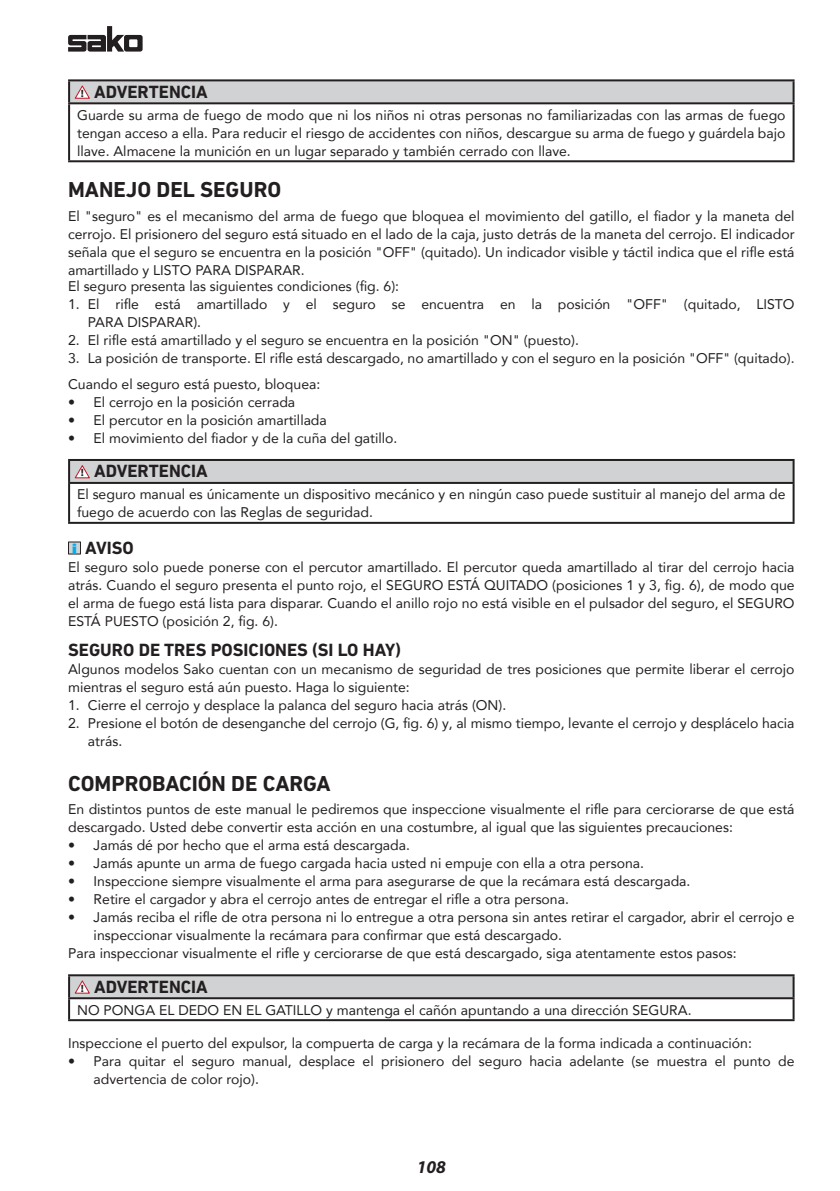
<style>
.page{position:relative;width:840px;height:1191px;background:#fff}
.page>*{position:absolute;margin:0;border:0;box-sizing:border-box;transform-origin:0 0}
.Title_1{font:700 22px "DIN Next LT Pro";color:#231f20}
.Title_Caution_Warnin{font:700 18px "DIN Next LT Pro";color:#231f20}
.Title_2{font:700 18px "DIN Next LT Pro";color:#231f20}
.Notice_Title{font:700 18px "DIN Next LT Pro";color:#231f20}
.t1{font:italic 700 18px "Myriad Pro";color:#231f20}
.Notice_text{font:14px/18px "Avenir LT Com";color:#231f20}
.Warning_Text{font:14px/18px "Avenir LT Com";color:#231f20;text-align:justify}
.t2{font:700 13.8px "Berlin Sans FB Demi";color:#00aeef;scale:1.43 1}
.t3{font:700 10.6px "Myriad Pro";color:#231f20;scale:1.1 1}
</style>
<div class="page">
<svg style="left:68px;top:26px;width:74px;height:26px"></svg>
<div style="left:69px;top:80px;width:724px;height:23px;background:#d1d2d4"></div>
<hr style="left:68px;top:79px;width:726px;height:2px;background:#231f20">
<hr style="left:68px;top:81px;width:2px;height:21px;background:#231f20">
<hr style="left:792px;top:81px;width:2px;height:21px;background:#231f20">
<hr style="left:68px;top:102px;width:726px;height:2px;background:#231f20">
<hr style="left:68px;top:104px;width:2px;height:56px;background:#231f20">
<hr style="left:792px;top:104px;width:2px;height:56px;background:#231f20">
<hr style="left:68px;top:160px;width:726px;height:2px;background:#231f20">
<svg style="left:75px;top:86px;width:15px;height:13px"></svg>
<div style="left:69px;top:460px;width:724px;height:23px;background:#d1d2d4"></div>
<hr style="left:68px;top:459px;width:726px;height:2px;background:#231f20">
<hr style="left:68px;top:461px;width:2px;height:21px;background:#231f20">
<hr style="left:792px;top:461px;width:2px;height:21px;background:#231f20">
<hr style="left:68px;top:482px;width:726px;height:2px;background:#231f20">
<hr style="left:68px;top:484px;width:2px;height:38px;background:#231f20">
<hr style="left:792px;top:484px;width:2px;height:38px;background:#231f20">
<hr style="left:68px;top:522px;width:726px;height:2px;background:#231f20">
<svg style="left:75px;top:465px;width:15px;height:13px"></svg>
<div style="left:68px;top:542px;width:12px;height:12px;background:#d1d2d4"></div>
<div style="left:68px;top:541px;width:13px;height:13px;border:1px solid #231f20"></div>
<div style="left:69px;top:975px;width:724px;height:23px;background:#d1d2d4"></div>
<hr style="left:68px;top:974px;width:726px;height:2px;background:#231f20">
<hr style="left:68px;top:976px;width:2px;height:21px;background:#231f20">
<hr style="left:792px;top:976px;width:2px;height:21px;background:#231f20">
<hr style="left:68px;top:997px;width:726px;height:2px;background:#231f20">
<hr style="left:68px;top:999px;width:2px;height:20px;background:#231f20">
<hr style="left:792px;top:999px;width:2px;height:20px;background:#231f20">
<hr style="left:68px;top:1019px;width:726px;height:2px;background:#231f20">
<svg style="left:75px;top:981px;width:15px;height:12px"></svg>
<p class="t3" style="left:81px;top:86px;width:4px">!</p>
<p class="Title_Caution_Warnin" style="left:94px;top:81px;width:115px">ADVERTENCIA</p>
<p class="Warning_Text" style="left:77px;top:106px;width:709px">Guarde su arma de fuego de modo que ni los niños ni otras personas no familiarizadas con las armas de fuego tengan acceso a ella. Para reducir el riesgo de accidentes con niños, descargue su arma de fuego y guárdela bajo llave. Almacene la munición en un lugar separado y también cerrado con llave.</p>
<p class="Title_1" style="left:68px;top:177px;width:214px">MANEJO DEL SEGURO</p>
<p class="Notice_text" style="left:68px;top:207px;width:727px;text-align:justify">El "seguro" es el mecanismo del arma de fuego que bloquea el movimiento del gatillo, el fiador y la maneta del cerrojo. El prisionero del seguro está situado en el lado de la caja, justo detrás de la maneta del cerrojo. El indicador señala que el seguro se encuentra en la posición "OFF" (quitado). Un indicador visible y táctil indica que el rifle está amartillado y LISTO PARA DISPARAR.</p>
<p class="Notice_text" style="left:68px;top:277px;width:332px">El seguro presenta las siguientes condiciones (fig. 6):</p>
<p class="Notice_text" style="left:88px;top:295px;width:707px;text-indent:-20px">1. El rifle está amartillado y el seguro se encuentra en la posición "OFF" (quitado, LISTO<br>PARA DISPARAR).</p>
<p class="Notice_text" style="left:68px;top:331px;width:512px">2. El rifle está amartillado y el seguro se encuentra en la posición "ON" (puesto).</p>
<p class="Notice_text" style="left:68px;top:349px;width:727px">3. La posición de transporte. El rifle está descargado, no amartillado y con el seguro en la posición "OFF" (quitado).</p>
<p class="Notice_text" style="left:68px;top:375px;width:253px">Cuando el seguro está puesto, bloquea:</p>
<p class="Notice_text" style="left:68px;top:393px;width:228px">• El cerrojo en la posición cerrada</p>
<p class="Notice_text" style="left:68px;top:411px;width:260px">• El percutor en la posición amartillada</p>
<p class="Notice_text" style="left:68px;top:429px;width:330px">• El movimiento del fiador y de la cuña del gatillo.</p>
<p class="t3" style="left:81px;top:466px;width:4px">!</p>
<p class="Title_Caution_Warnin" style="left:94px;top:461px;width:115px">ADVERTENCIA</p>
<p class="Warning_Text" style="left:77px;top:485px;width:709px">El seguro manual es únicamente un dispositivo mecánico y en ningún caso puede sustituir al manejo del arma de fuego de acuerdo con las Reglas de seguridad.</p>
<p class="t2" style="left:72px;top:540px;width:5px">i</p>
<p class="Notice_Title" style="left:85px;top:537px;width:50px">AVISO</p>
<p class="Notice_text" style="left:68px;top:558px;width:727px;text-align:justify">El seguro solo puede ponerse con el percutor amartillado. El percutor queda amartillado al tirar del cerrojo hacia atrás. Cuando el seguro presenta el punto rojo, el SEGURO ESTÁ QUITADO (posiciones 1 y 3, fig. 6), de modo que el arma de fuego está lista para disparar. Cuando el anillo rojo no está visible en el pulsador del seguro, el SEGURO ESTÁ PUESTO (posición 2, fig. 6).</p>
<p class="Title_2" style="left:68px;top:639px;width:334px">SEGURO DE TRES POSICIONES (SI LO HAY)</p>
<p class="Notice_text" style="left:68px;top:660px;width:727px">Algunos modelos Sako cuentan con un mecanismo de seguridad de tres posiciones que permite liberar el cerrojo mientras el seguro está aún puesto. Haga lo siguiente:</p>
<p class="Notice_text" style="left:68px;top:696px;width:439px">1. Cierre el cerrojo y desplace la palanca del seguro hacia atrás (ON).</p>
<p class="Notice_text" style="left:88px;top:714px;width:707px;text-indent:-20px">2. Presione el botón de desenganche del cerrojo (G, fig. 6) y, al mismo tiempo, levante el cerrojo y desplácelo hacia atrás.</p>
<p class="Title_1" style="left:68px;top:770px;width:264px">COMPROBACIÓN DE CARGA</p>
<p class="Notice_text" style="left:68px;top:800px;width:727px">En distintos puntos de este manual le pediremos que inspeccione visualmente el rifle para cerciorarse de que está descargado. Usted debe convertir esta acción en una costumbre, al igual que las siguientes precauciones:</p>
<p class="Notice_text" style="left:68px;top:836px;width:343px">• Jamás dé por hecho que el arma está descargada.</p>
<p class="Notice_text" style="left:68px;top:854px;width:577px">• Jamás apunte un arma de fuego cargada hacia usted ni empuje con ella a otra persona.</p>
<p class="Notice_text" style="left:68px;top:872px;width:623px">• Inspeccione siempre visualmente el arma para asegurarse de que la recámara está descargada.</p>
<p class="Notice_text" style="left:68px;top:890px;width:502px">• Retire el cargador y abra el cerrojo antes de entregar el rifle a otra persona.</p>
<p class="Notice_text" style="left:94px;top:908px;width:702px;text-indent:-26px">• Jamás reciba el rifle de otra persona ni lo entregue a otra persona sin antes retirar el cargador, abrir el cerrojo e inspeccionar visualmente la recámara para confirmar que está descargado.</p>
<p class="Notice_text" style="left:68px;top:944px;width:669px">Para inspeccionar visualmente el rifle y cerciorarse de que está descargado, siga atentamente estos pasos:</p>
<p class="t3" style="left:81px;top:981px;width:4px">!</p>
<p class="Title_Caution_Warnin" style="left:94px;top:976px;width:115px">ADVERTENCIA</p>
<p class="Warning_Text" style="left:77px;top:1000px;width:615px">NO PONGA EL DEDO EN EL GATILLO y mantenga el cañón apuntando a una dirección SEGURA.</p>
<p class="Notice_text" style="left:68px;top:1033px;width:685px">Inspeccione el puerto del expulsor, la compuerta de carga y la recámara de la forma indicada a continuación:</p>
<p class="Notice_text" style="left:94px;top:1051px;width:702px;text-indent:-26px">• Para quitar el seguro manual, desplace el prisionero del seguro hacia adelante (se muestra el punto de advertencia de color rojo).</p>
<p class="t1" style="left:416px;top:1155px;width:31px">108</p>
</div>
